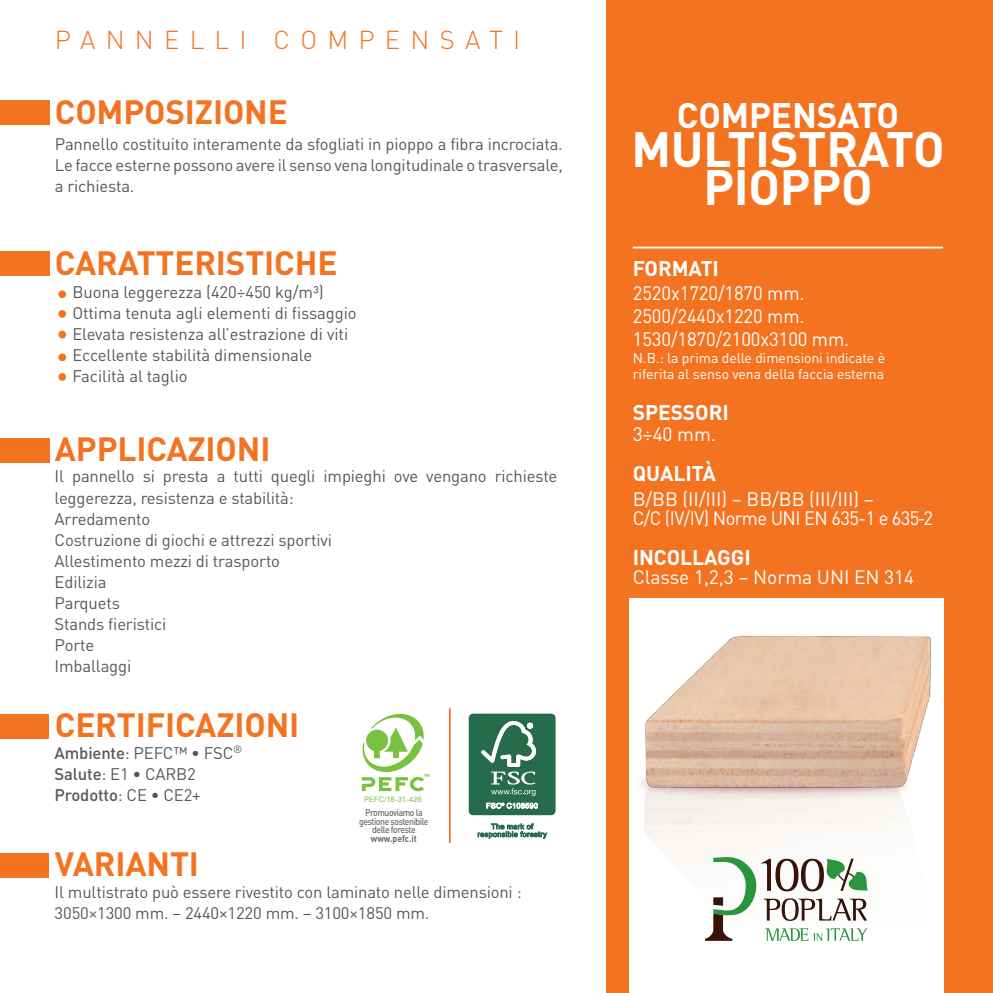
<style>
.page{position:relative;width:993px;height:993px;background:#fff}
.page>*{position:absolute;margin:0;border:0;box-sizing:border-box;transform-origin:0 0}
.t1{font:700 49px/38.5px "DIN";letter-spacing:-.005em;color:#fff;text-align:center}
.t2{font:700 35px "DIN";letter-spacing:-.005em;color:#fff}
.t3{font:700 33.25px "DIN";letter-spacing:-.005em;color:#f47321}
.t4{font:300 25.55px "DIN";letter-spacing:.4em;color:#f47321}
.t5{font:700 21px "DIN";letter-spacing:-.005em;color:#fff}
.t6{font:19.25px/19.2px "DIN";letter-spacing:-.03em;color:#fff}
.t7{font:19.25px/23.1px "DIN";letter-spacing:-.005em;color:#fff;scale:.96 1}
.t8{font:19.25px "DIN";letter-spacing:-.005em;color:#fff}
.t9{font:16.62px/21px "DIN";letter-spacing:-.01em;color:#57585a}
.t10{font:14px/16.8px "DIN";letter-spacing:-.005em;color:#fff}
.t11{font:500 9.62px/8.8px "DIN";letter-spacing:-.05em;color:#6c6d70;text-align:center;scale:.9 1}
.t12{font:7.52px "Arial";letter-spacing:.005em;color:#7ac142}
.s1{font-weight:500}
.s2{font-weight:700}
</style>
<div class="page">
<div style="left:606px;top:0;width:386px;height:992px;background:#f47321"></div>
<div style="left:0;top:100px;width:49px;height:24px;background:#f47321"></div>
<div style="left:0;top:251px;width:49px;height:24px;background:#f47321"></div>
<div style="left:0;top:438px;width:49px;height:24px;background:#f47321"></div>
<div style="left:58px;top:290px;width:8px;height:8px;background:#f47321;border-radius:50%"></div>
<div style="left:58px;top:310px;width:8px;height:7px;background:#f47321;border-radius:50%"></div>
<svg style="left:58px;top:330px;width:8px;height:8px"></svg>
<div style="left:58px;top:353px;width:8px;height:8px;background:#f47321;border-radius:50%"></div>
<div style="left:58px;top:373px;width:8px;height:8px;background:#f47321;border-radius:50%"></div>
<div style="left:629px;top:598px;width:314px;height:394px;background:#fff"></div>
<div style="left:0;top:714px;width:49px;height:24px;background:#f47321"></div>
<div style="left:0;top:853px;width:49px;height:24px;background:#f47321"></div>
<hr style="left:632px;top:246px;width:310px;height:2px;background:#fff">
<img style="left:645px;top:717px;width:299px;height:134px">
<img style="left:641px;top:635px;width:295px;height:159px">
<svg style="left:361px;top:713px;width:68px;height:78px"></svg>
<hr style="left:449px;top:708px;width:1px;height:134px;background:#f47321">
<div style="left:468px;top:713px;width:87px;height:101px;background:#266b4b;border-radius:4px"></div>
<div style="left:469px;top:713px;width:86px;height:101px;border:1px solid #266b4b;border-radius:6px"></div>
<svg style="left:481px;top:721px;width:55px;height:74px"></svg>
<svg style="left:486px;top:802px;width:51px;height:6px"></svg>
<svg style="left:477px;top:823px;width:70px;height:15px"></svg>
<svg style="left:705px;top:857px;width:163px;height:83px"></svg>
<p class="t4" style="left:55px;top:25px;width:466px">PANNELLI COMPENSATI</p>
<p class="t3" style="left:55px;top:90px;width:234px">COMPOSIZIONE</p>
<p class="t9" style="left:55px;top:133px;width:509px;text-align:justify">Pannello costituito interamente da sfogliati in pioppo a fibra incrociata.<br>Le facce esterne possono avere il senso vena longitudinale o trasversale, a richiesta.</p>
<p class="t3" style="left:55px;top:241px;width:284px">CARATTERISTICHE</p>
<p class="t9" style="left:72px;top:281px;width:286px">Buona leggerezza (420÷450 kg/m³)<br>Ottima tenuta agli elementi di fissaggio Elevata resistenza all’estrazione di viti Eccellente stabilità dimensionale Facilità al taglio</p>
<p class="t3" style="left:55px;top:427px;width:217px">APPLICAZIONI</p>
<p class="t9" style="left:55px;top:465px;width:504px">Il pannello si presta a tutti quegli impieghi ove vengano richieste leggerezza, resistenza e stabilità:<br>Arredamento<br>Costruzione di giochi e attrezzi sportivi<br>Allestimento mezzi di trasporto<br>Edilizia<br>Parquets<br>Stands fieristici<br>Porte<br>Imballaggi</p>
<p class="t3" style="left:55px;top:703px;width:246px">CERTIFICAZIONI</p>
<p class="t9" style="left:55px;top:741px;width:189px"><span class="s1">Ambiente</span>: PEFC™ • FSC<sup>®<br></sup><span class="s1">Salute</span>: E1 • CARB2<br><span class="s1">Prodotto</span>: CE • CE2+</p>
<p class="t3" style="left:55px;top:842px;width:146px">VARIANTI</p>
<p class="t12" style="left:364px;top:794px;width:59px">PEFC/18-31-426</p>
<p class="t11" style="left:359px;top:807px;width:78px">Promuoviamo la gestione sostenibile delle foreste <span class="s2">www.pefc.it</span></p>
<p class="t9" style="left:55px;top:880px;width:468px">Il multistrato può essere rivestito con laminato nelle dimensioni :<br>3050×1300 mm. – 2440×1220 mm. – 3100×1850 mm.</p>
<p class="t2" style="left:676px;top:92px;width:223px">COMPENSATO</p>
<p class="t1" style="left:631px;top:127px;width:315px">MULTISTRATO<br>PIOPPO</p>
<p class="t5" style="left:632px;top:255px;width:88px">FORMATI</p>
<p class="t7" style="left:632px;top:280px;width:227px">2520x1720/1870 mm.<br>2500/2440x1220 mm.<br>1530/1870/2100x3100 mm.</p>
<p class="t10" style="left:632px;top:349px;width:254px">N.B.: la prima delle dimensioni indicate è riferita al senso vena della faccia esterna</p>
<p class="t5" style="left:632px;top:398px;width:97px">SPESSORI</p>
<p class="t8" style="left:632px;top:421px;width:85px">3÷40 mm.</p>
<p class="t5" style="left:632px;top:459px;width:84px">QUALITÀ</p>
<p class="t6" style="left:632px;top:488px;width:302px">B/BB (II/III) – BB/BB (III/III) –<br>C/C (IV/IV) Norme UNI EN 635-1 e 635-2</p>
<p class="t5" style="left:632px;top:543px;width:119px">INCOLLAGGI</p>
<p class="t8" style="left:632px;top:565px;width:283px">Classe 1,2,3 – Norma UNI EN 314</p>
</div>
